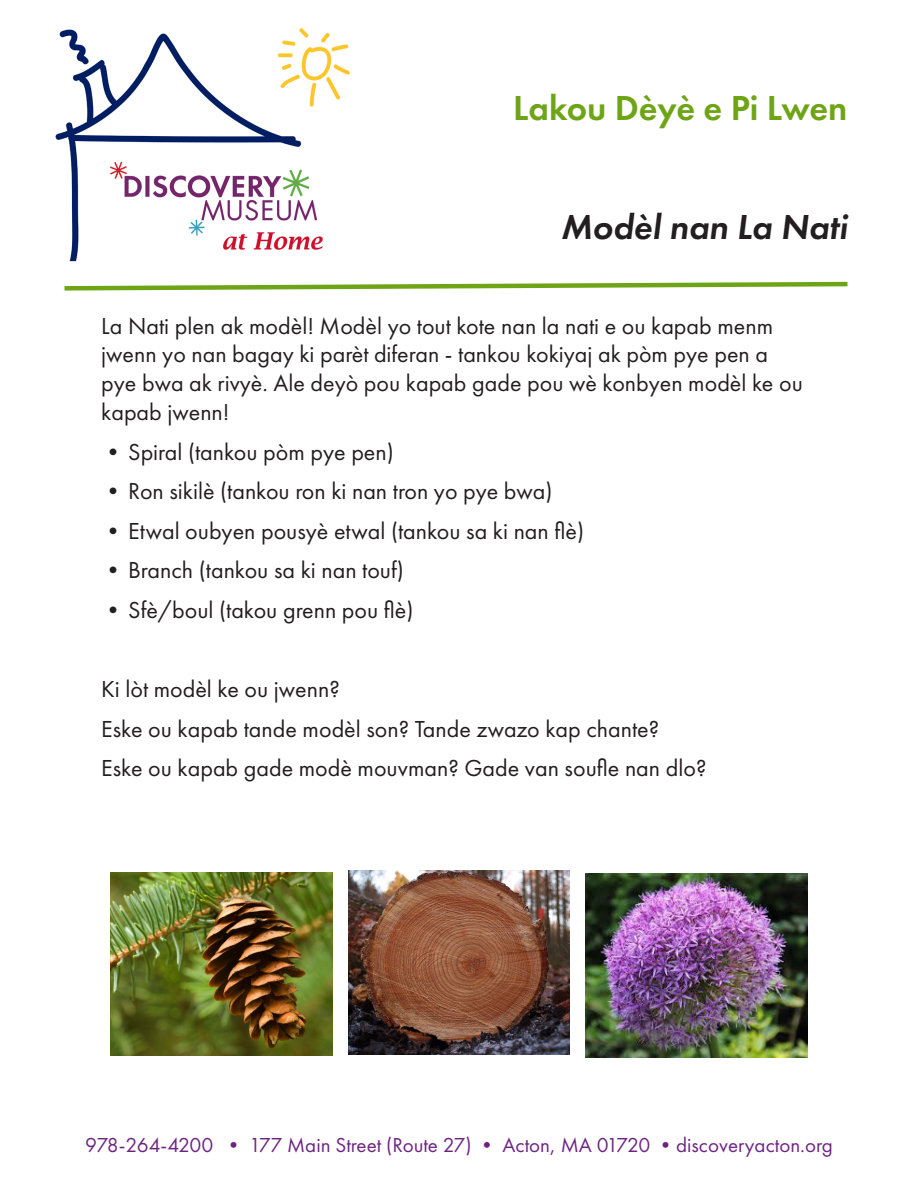
<style>
.page{position:relative;width:918px;height:1188px;background:#fff}
.page>*{position:absolute;margin:0;border:0;box-sizing:border-box;transform-origin:0 0}
.t1{font:600 36px "Futura PT";color:#6ea516}
.t2{font:italic 600 36px "Futura PT";color:#231f20}
.t3{font:24px/28.8px "Futura PT";color:#231f20}
.t4{font:21px "Futura PT";color:#6e2581}
</style>
<div class="page">
<img style="left:55px;top:28px;width:295px;height:234px">
<svg style="left:64px;top:281px;width:784px;height:10px"></svg>
<img style="left:349px;top:871px;width:221px;height:183px">
<img style="left:111px;top:872px;width:221px;height:184px">
<img style="left:586px;top:874px;width:221px;height:184px">
<p class="t1" style="left:513px;top:86px;width:336px">Lakou Dèyè e Pi Lwen</p>
<p class="t2" style="left:561px;top:204px;width:288px">Modèl nan La Nati</p>
<p class="t3" style="left:101px;top:311px;width:703px">La Nati plen ak modèl! Modèl yo tout kote nan la nati e ou kapab menm jwenn yo nan bagay ki parèt diferan - tankou kokiyaj ak pòm pye pen a pye bwa ak rivyè. Ale deyò pou kapab gade pou wè konbyen modèl ke ou kapab jwenn!</p>
<p class="t3" style="left:101px;top:437px;width:294px">•Spiral (tankou pòm pye pen)</p>
<p class="t3" style="left:101px;top:477px;width:453px">•Ron sikilè (tankou ron ki nan tron yo pye bwa)</p>
<p class="t3" style="left:101px;top:516px;width:484px">•Etwal oubyen pousyè etwal (tankou sa ki nan flè)</p>
<p class="t3" style="left:101px;top:556px;width:304px">•Branch (tankou sa ki nan touf)</p>
<p class="t3" style="left:101px;top:596px;width:314px">•Sfè/boul (takou grenn pou flè)</p>
<p class="t3" style="left:101px;top:675px;width:240px">Ki lòt modèl ke ou jwenn?</p>
<p class="t3" style="left:101px;top:714px;width:559px">Eske ou kapab tande modèl son? Tande zwazo kap chante?</p>
<p class="t3" style="left:101px;top:754px;width:607px">Eske ou kapab gade modè mouvman? Gade van soufle nan dlo?</p>
<p class="t4" style="left:85px;top:1132px;width:749px">978-264-4200 • 177 Main Street (Route 27) • Acton, MA 01720 •discoveryacton.org</p>
</div>
